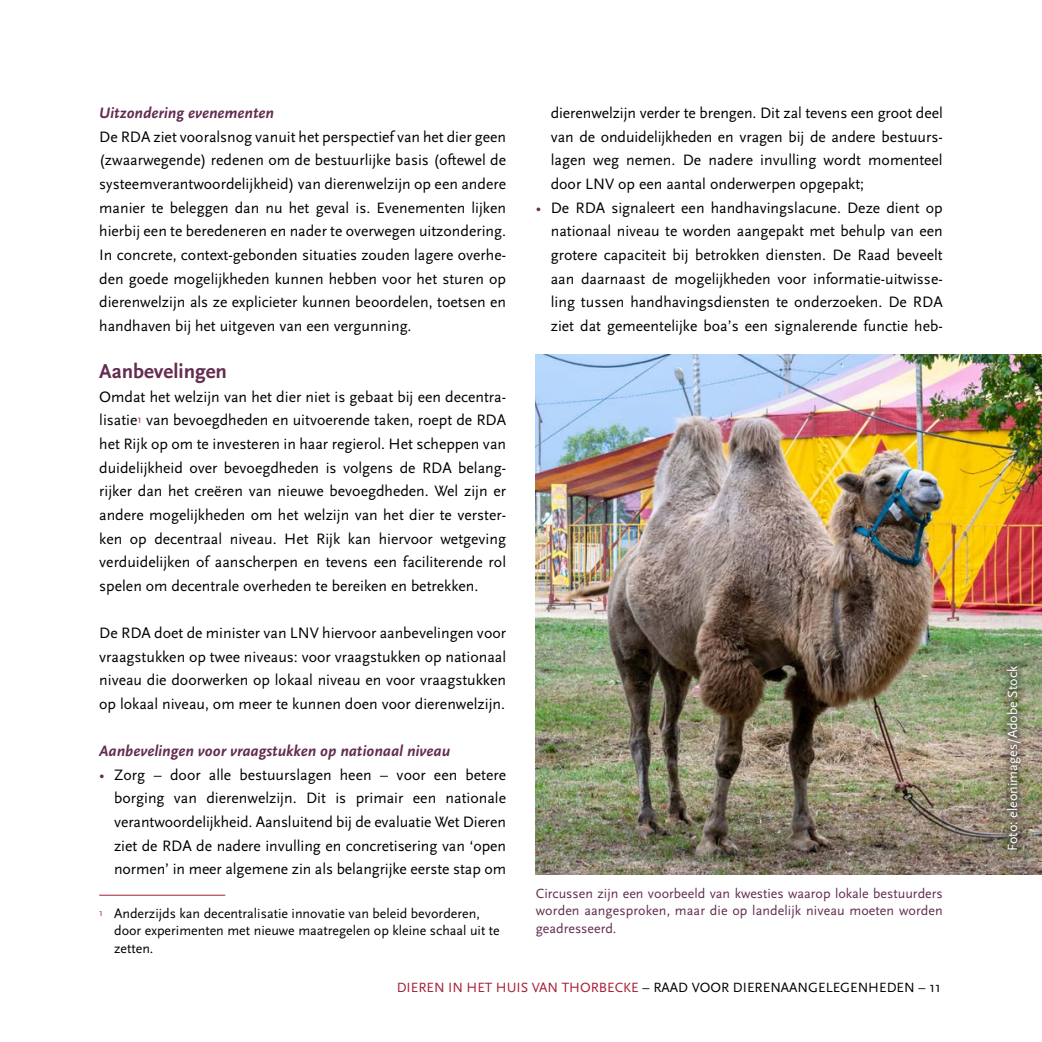
<style>
.page{position:relative;width:1042px;height:1042px;background:#fff}
.page>*{position:absolute;margin:0;border:0;box-sizing:border-box;transform-origin:0 0}
.H3_Alineakop{font:700 21px "Scala Sans";color:#632c50}
.P-Platte_tekst{font:15.75px/23.6px "Scala Sans";color:#000;text-align:justify}
.H4_Tussenkop{font:italic 700 15.75px "Scala Sans";color:#632c50}
.t1{font:14px/17.5px "Scala Sans";letter-spacing:.005em;color:#632c50;text-align:justify}
.voetnoot{font:14px/17.5px "Scala Sans Pro";color:#000}
.t2{font:14px "Scala Sans";color:#000}
.t3{font:14px "Scala Sans";color:#fff}
.s1{font-style:italic;color:#632c50}
.s2{color:#a42035}
.s3{font-size:14.88px}
</style>
<div class="page">
<hr style="left:99px;top:895px;width:126px;height:1px;background:#a42035">
<img style="left:536px;top:354px;width:506px;height:520px">
<div style="left:998px;top:657px;width:31px;height:201px;background:#000;opacity:.75"></div>
<h4 class="H4_Tussenkop" style="left:99px;top:104px;width:176px">Uitzondering evenementen</h4>
<p class="P-Platte_tekst" style="left:99px;top:125px;width:408px">De RDA ziet vooralsnog vanuit het perspectief van het dier geen (zwaarwegende) redenen om de bestuurlijke basis (oftewel de systeemverantwoordelijkheid) van dierenwelzijn op een andere manier te beleggen dan nu het geval is. Evenementen lijken hierbij een te beredeneren en nader te overwegen uitzondering.<br>In concrete, context-gebonden situaties zouden lagere overhe&shy;den goede mogelijkheden kunnen hebben voor het sturen op dierenwelzijn als ze explicieter kunnen beoordelen, toetsen en handhaven bij het uitgeven van een vergunning.</p>
<h3 class="H3_Alineakop" style="left:99px;top:360px;width:129px">Aanbevelingen</h3>
<p class="P-Platte_tekst" style="left:99px;top:385px;width:408px">Omdat het welzijn van het dier niet is gebaat bij een decentra&shy;lisatie<sup>1</sup> van bevoegdheden en uitvoerende taken, roept de RDA het Rijk op om te investeren in haar regierol. Het scheppen van duidelijkheid over bevoegdheden is volgens de RDA belang&shy;rijker dan het creëren van nieuwe bevoegdheden. Wel zijn er andere mogelijkheden om het welzijn van het dier te verster&shy;ken op decentraal niveau. Het Rijk kan hiervoor wetgeving verduidelijken of aanscherpen en tevens een faciliterende rol spelen om decentrale overheden te bereiken en betrekken.</p>
<p class="P-Platte_tekst" style="left:99px;top:621px;width:408px">De RDA doet de minister van LNV hiervoor aanbevelingen voor vraagstukken op twee niveaus: voor vraagstukken op nationaal niveau die doorwerken op lokaal niveau en voor vraagstukken op lokaal niveau, om meer te kunnen doen voor dierenwelzijn.</p>
<h4 class="H4_Tussenkop" style="left:99px;top:742px;width:352px">Aanbevelingen voor vraagstukken op nationaal niveau</h4>
<p class="P-Platte_tekst" style="left:114px;top:763px;width:393px;text-indent:-15px"><span class="s1">•</span> Zorg – door alle bestuurslagen heen – voor een betere borging van dierenwelzijn. Dit is primair een nationale verantwoordelijkheid. Aansluitend bij de evaluatie Wet Dieren ziet de RDA de nadere invulling en concretisering van ‘open normen’ in meer algemene zin als belangrijke eerste stap om</p>
<p class="voetnoot" style="left:114px;top:904px;width:387px;text-indent:-15px"><sup>1</sup> Anderzijds kan decentralisatie innovatie van beleid bevorderen, door experimenten met nieuwe maatregelen op kleine schaal uit te zetten.</p>
<p class="P-Platte_tekst" style="left:551px;top:101px;width:393px">dierenwelzijn verder te brengen. Dit zal tevens een groot deel van de onduidelijkheden en vragen bij de andere bestuurs&shy;lagen weg nemen. De nadere invulling wordt momenteel door LNV op een aantal onderwerpen opgepakt;</p>
<p class="P-Platte_tekst" style="left:551px;top:196px;width:393px;text-indent:-15px"><span class="s1">•</span> De RDA signaleert een handhavingslacune. Deze dient op nationaal niveau te worden aangepakt met behulp van een grotere capaciteit bij betrokken diensten. De Raad beveelt aan daarnaast de mogelijkheden voor informatie-uitwisse&shy;ling tussen handhavingsdiensten te onderzoeken. De RDA ziet dat gemeentelijke boa’s een signalerende functie heb-</p>
<p class="t1" style="left:536px;top:885px;width:408px">Circussen zijn een voorbeeld van kwesties waarop lokale bestuurders worden aangesproken, maar die op landelijk niveau moeten worden geadresseerd.</p>
<p class="t2" style="left:397px;top:979px;width:546px"><span class="s2">DIEREN IN HET HUIS VAN THORBECKE</span> – RAAD VOOR DIERENAANGELEGENHEDEN – <span class="s3">11</span></p>
<p class="t3" style="left:1005px;top:851px;width:186px;rotate:-90deg">Foto: eleonimages/Adobe Stock</p>
</div>
